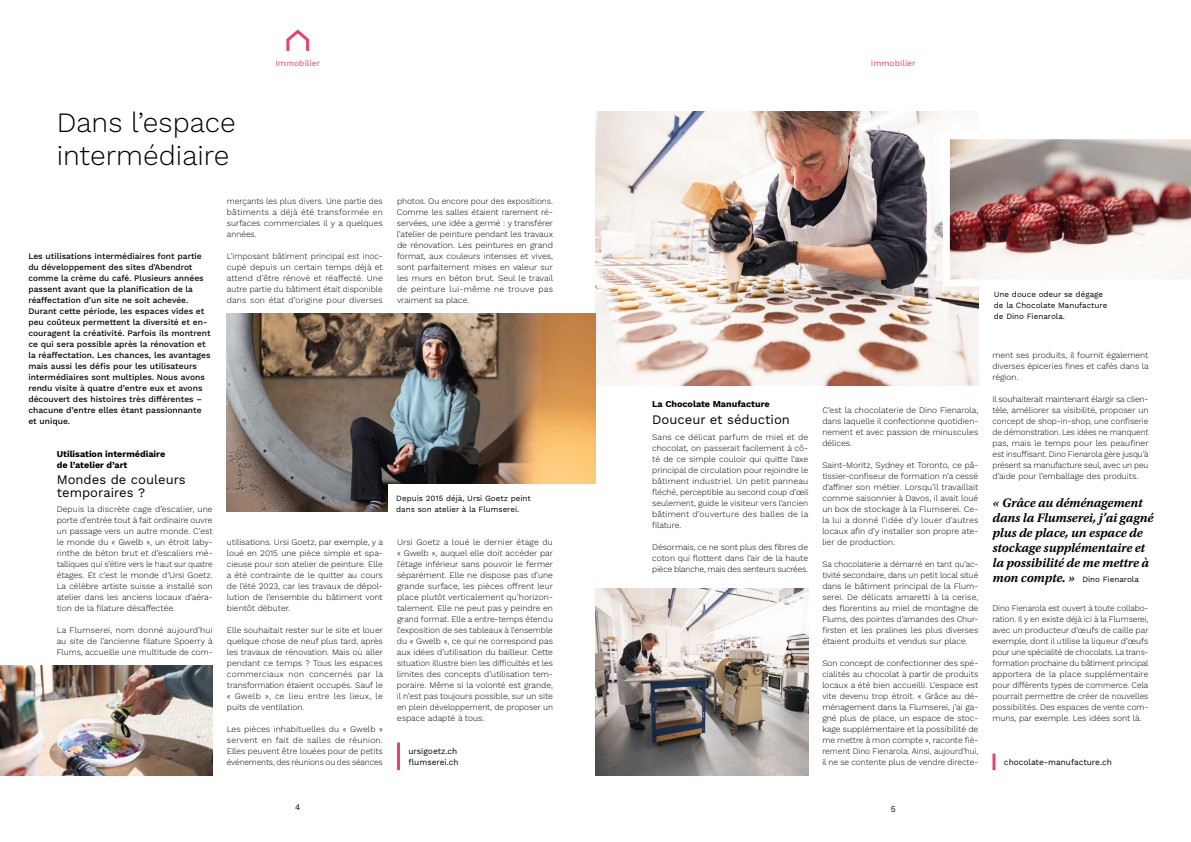
<style>
.page{position:relative;width:1191px;height:842px;background:#fff}
.page>*{position:absolute;margin:0;border:0;box-sizing:border-box;transform-origin:0 0}
.t1{font:300 28px/33px "Work Sans";color:#000}
.t2{font:13px/15px "Utopia Std Semibold Capt It";letter-spacing:-.01em;color:#000}
.t3{font:13px/13px "Work Sans";color:#000}
.t4{font:700 9px/11px "Work Sans";color:#000}
.t5{font:300 8.5px/11px "Work Sans";color:#000;text-align:justify}
.t6{font:500 8.5px/11px "Work Sans";color:#000}
.t7{font:8.5px/11px "Work Sans";color:#000}
.t8{font:8.5px "Work Sans";color:#e94368}
.t9{font:8px/11px "Work Sans";color:#000}
</style>
<div class="page">
<hr style="left:397px;top:743px;width:3px;height:27px;background:#e94368">
<hr style="left:992px;top:754px;width:3px;height:16px;background:#e94368">
<svg style="left:286px;top:29px;width:24px;height:22px"></svg>
<img style="left:595px;top:111px;width:383px;height:274px">
<img style="left:939px;top:129px;width:252px;height:161px">
<img style="left:595px;top:589px;width:213px;height:187px">
<div style="left:985px;top:281px;width:164px;height:56px;background:#fff"></div>
<img style="left:227px;top:314px;width:368px;height:198px">
<img style="left:0;top:666px;width:213px;height:110px">
<div style="left:388px;top:484px;width:207px;height:44px;background:#fff"></div>
<p class="t8" style="left:275px;top:58px;width:46px">Immobilier</p>
<p class="t8" style="left:871px;top:58px;width:46px">Immobilier</p>
<h1 class="t1" style="left:57px;top:107px;width:181px">Dans l’espace intermédiaire</h1>
<p class="t6" style="left:28px;top:250px;width:184px">Les utilisations intermédiaires font partie du développement des sites d’Abendrot comme la crème du café. Plusieurs années passent avant que la planification de la réaffectation d’un site ne soit achevée.<br>Durant cette période, les espaces vides et peu coûteux permettent la diversité et en&shy;couragent la créativité. Parfois ils montrent ce qui sera possible après la rénovation et la réaffectation. Les chances, les avantages mais aussi les défis pour les utilisateurs intermédiaires sont multiples. Nous avons rendu visite à quatre d’entre eux et avons découvert des histoires très différentes – chacune d’entre elles étant passionnante et unique.</p>
<p class="t4" style="left:57px;top:448px;width:110px">Utilisation intermédiaire de l’atelier d’art</p>
<h2 class="t3" style="left:57px;top:474px;width:130px">Mondes de couleurs temporaires ?</h2>
<p class="t5" style="left:57px;top:503px;width:157px">Depuis la discrète cage d’escalier, une porte d’entrée tout à fait ordinaire ouvre un passage vers un autre monde. C’est le monde du « Gwelb », un étroit laby&shy;rinthe de béton brut et d’escaliers mé&shy;talliques qui s’étire vers le haut sur quatre étages. Et c’est le monde d’Ursi Goetz.<br>La célèbre artiste suisse a installé son atelier dans les anciens locaux d’aéra&shy;tion de la filature désaffectée.</p>
<p class="t5" style="left:57px;top:624px;width:158px">La Flumserei, nom donné aujourd’hui au site de l’ancienne filature Spoerry à Flums, accueille une multitude de com-</p>
<p class="t5" style="left:227px;top:195px;width:157px">merçants les plus divers. Une partie des bâtiments a déjà été transformée en surfaces commerciales il y a quelques années.</p>
<p class="t5" style="left:227px;top:250px;width:157px">L’imposant bâtiment principal est inoc&shy;cupé depuis un certain temps déjà et attend d’être rénové et réaffecté. Une autre partie du bâtiment était disponible dans son état d’origine pour diverses</p>
<p class="t5" style="left:227px;top:536px;width:158px">utilisations. Ursi Goetz, par exemple, y a loué en 2015 une pièce simple et spa&shy;cieuse pour son atelier de peinture. Elle a été contrainte de le quitter au cours de l’été 2023, car les travaux de dépol&shy;lution de l’ensemble du bâtiment vont bientôt débuter.</p>
<p class="t5" style="left:227px;top:624px;width:158px">Elle souhaitait rester sur le site et louer quelque chose de neuf plus tard, après les travaux de rénovation. Mais où aller pendant ce temps ? Tous les espaces commerciaux non concernés par la transformation étaient occupés. Sauf le « Gwelb », ce lieu entre les lieux, le puits de ventilation.</p>
<p class="t5" style="left:227px;top:723px;width:157px">Les pièces inhabituelles du « Gwelb » servent en fait de salles de réunion.<br>Elles peuvent être louées pour de petits événements, des réunions ou des séances</p>
<p class="t5" style="left:397px;top:195px;width:158px">photos. Ou encore pour des expositions.<br>Comme les salles étaient rarement ré&shy;servées, une idée a germé : y transférer l’atelier de peinture pendant les travaux de rénovation. Les peintures en grand format, aux couleurs intenses et vives, sont parfaitement mises en valeur sur les murs en béton brut. Seul le travail de peinture lui-même ne trouve pas vraiment sa place.</p>
<p class="t9" style="left:396px;top:493px;width:136px">Depuis 2015 déjà, Ursi Goetz peint dans son atelier à la Flumserei.</p>
<p class="t5" style="left:397px;top:536px;width:158px">Ursi Goetz a loué le dernier étage du « Gwelb », auquel elle doit accéder par l’étage inférieur sans pouvoir le fermer séparément. Elle ne dispose pas d’une grande surface, les pièces offrent leur place plutôt verticalement qu’horizon&shy;talement. Elle ne peut pas y peindre en grand format. Elle a entre-temps étendu l’exposition de ses tableaux à l’ensemble du « Gwelb », ce qui ne correspond pas aux idées d’utilisation du bailleur. Cette situation illustre bien les difficultés et les limites des concepts d’utilisation tem&shy;poraire. Même si la volonté est grande, il n’est pas toujours possible, sur un site en plein développement, de proposer un espace adapté à tous.</p>
<p class="t7" style="left:408px;top:745px;width:52px">ursigoetz.ch flumserei.ch</p>
<p class="t4" style="left:652px;top:399px;width:119px">La Chocolate Manufacture</p>
<h2 class="t3" style="left:652px;top:413px;width:139px">Douceur et séduction</h2>
<p class="t5" style="left:652px;top:432px;width:158px">Sans ce délicat parfum de miel et de chocolat, on passerait facilement à cô&shy;té de ce simple couloir qui quitte l’axe principal de circulation pour rejoindre le bâtiment industriel. Un petit panneau fléché, perceptible au second coup d’œil seulement, guide le visiteur vers l’ancien bâtiment d’ouverture des balles de la filature.</p>
<p class="t5" style="left:652px;top:542px;width:157px">Désormais, ce ne sont plus des fibres de coton qui flottent dans l’air de la haute pièce blanche, mais des senteurs sucrées.</p>
<p class="t5" style="left:822px;top:404px;width:157px">C’est la chocolaterie de Dino Fienarola, dans laquelle il confectionne quotidien&shy;nement et avec passion de minuscules délices.</p>
<p class="t5" style="left:822px;top:459px;width:157px">Saint-Moritz, Sydney et Toronto, ce pâ&shy;tissier-confiseur de formation n’a cessé d’affiner son métier. Lorsqu’il travaillait comme saisonnier à Davos, il avait loué un box de stockage à la Flumserei. Ce&shy;la lui a donné l’idée d’y louer d’autres locaux afin d’y installer son propre ate&shy;lier de production.</p>
<p class="t5" style="left:822px;top:558px;width:157px">Sa chocolaterie a démarré en tant qu’ac&shy;tivité secondaire, dans un petit local situé dans le bâtiment principal de la Flum&shy;serei. De délicats amaretti à la cerise, des florentins au miel de montagne de Flums, des pointes d’amandes des Chur&shy;firsten et les pralines les plus diverses étaient produits et vendus sur place.</p>
<p class="t5" style="left:822px;top:657px;width:157px">Son concept de confectionner des spé&shy;cialités au chocolat à partir de produits locaux a été bien accueilli. L’espace est vite devenu trop étroit. « Grâce au dé&shy;ménagement dans la Flumserei, j’ai ga&shy;gné plus de place, un espace de stoc&shy;kage supplémentaire et la possibilité de me mettre à mon compte », raconte fiè&shy;rement Dino Fienarola. Ainsi, aujourd’hui, il ne se contente plus de vendre directe-</p>
<p class="t9" style="left:994px;top:289px;width:115px">Une douce odeur se dégage de la Chocolate Manufacture de Dino Fienarola.</p>
<p class="t5" style="left:992px;top:349px;width:158px">ment ses produits, il fournit également diverses épiceries fines et cafés dans la région.</p>
<p class="t5" style="left:992px;top:393px;width:158px">Il souhaiterait maintenant élargir sa clien&shy;tèle, améliorer sa visibilité, proposer un concept de shop-in-shop, une confiserie de démonstration. Les idées ne manquent pas, mais le temps pour les peaufiner est insuffisant. Dino Fienarola gère jusqu’à présent sa manufacture seul, avec un peu d’aide pour l’emballage des produits.</p>
<h2 class="t2" style="left:992px;top:495px;width:162px">« Grâce au déménagement dans la Flumserei, j’ai gagné plus de place, un espace de stockage supplémentaire et la possibilité de me mettre à mon compte. »</h2>
<p class="t9" style="left:1082px;top:574px;width:58px">Dino Fienarola</p>
<p class="t5" style="left:992px;top:602px;width:158px">Dino Fienarola est ouvert à toute collabo&shy;ration. Il y en existe déjà ici à la Flumserei, avec un producteur d’œufs de caille par exemple, dont il utilise la liqueur d’œufs pour une spécialité de chocolats. La trans&shy;formation prochaine du bâtiment principal apportera de la place supplémentaire pour différents types de commerce. Cela pourrait permettre de créer de nouvelles possibilités. Des espaces de vente com&shy;muns, par exemple. Les idées sont là.</p>
<p class="t7" style="left:1004px;top:756px;width:109px">chocolate-manufacture.ch</p>
<p class="t7" style="left:295px;top:802px;width:7px">4</p>
<p class="t7" style="left:890px;top:804px;width:6px">5</p>
</div>
